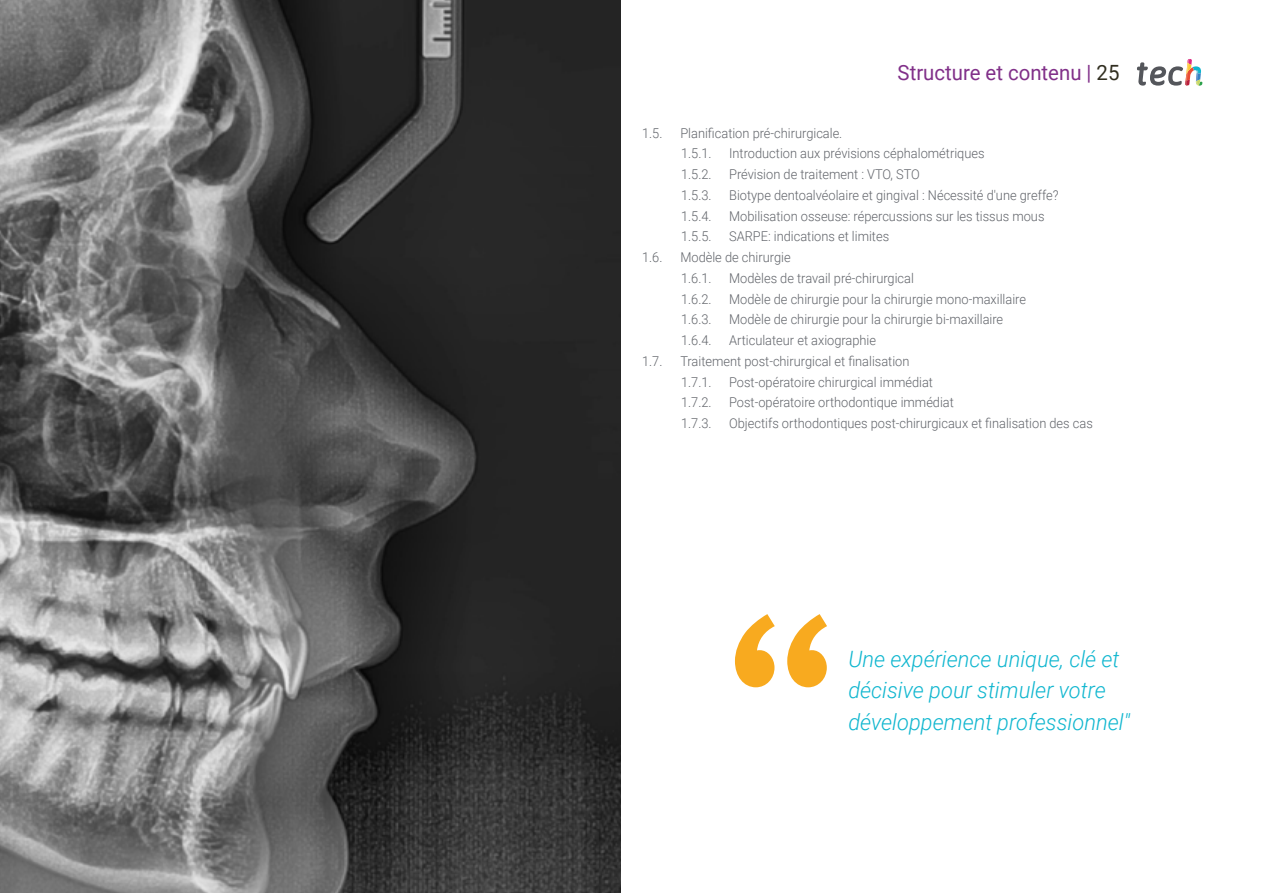
<style>
.page{position:relative;width:1263px;height:893px;background:#fff}
.page>*{position:absolute;margin:0;border:0;box-sizing:border-box;transform-origin:0 0}
.t1{font:italic 300 22.5px/31.5px "Roboto";color:#0fb6cf}
.t2{font:21px "Roboto";color:#813089}
.t3{font:300 13.5px/20.7px "Roboto";color:#61646a;scale:.95 1}
.s1{color:#312e20}
</style>
<div class="page">
<img style="left:0;top:0;width:621px;height:893px">
<svg style="left:735px;top:614px;width:92px;height:73px"></svg>
<svg style="left:1137px;top:59px;width:65px;height:27px"></svg>
<h2 class="t2" style="left:898px;top:57px;width:223px">Structure et contenu | <span class="s1">25</span></h2>
<p class="t3" style="left:642px;top:122px;width:23px">1.5.</p>
<p class="t3" style="left:680px;top:122px;width:172px">Planification pré-chirurgicale.<br>1.5.1.</p>
<p class="t3" style="left:729px;top:143px;width:270px">Introduction aux prévisions céphalométriques</p>
<p class="t3" style="left:681px;top:164px;width:34px">1.5.2.</p>
<p class="t3" style="left:729px;top:164px;width:202px">Prévision de traitement : VTO, STO</p>
<p class="t3" style="left:681px;top:184px;width:34px">1.5.3.</p>
<p class="t3" style="left:729px;top:184px;width:348px">Biotype dentoalvéolaire et gingival : Nécessité d'une greffe?</p>
<p class="t3" style="left:681px;top:205px;width:34px">1.5.4.</p>
<p class="t3" style="left:729px;top:205px;width:333px">Mobilisation osseuse: répercussions sur les tissus mous</p>
<p class="t3" style="left:681px;top:226px;width:34px">1.5.5.</p>
<p class="t3" style="left:729px;top:226px;width:170px">SARPE: indications et limites</p>
<p class="t3" style="left:642px;top:247px;width:23px">1.6.</p>
<p class="t3" style="left:680px;top:247px;width:118px">Modèle de chirurgie<br>1.6.1.</p>
<p class="t3" style="left:729px;top:267px;width:196px">Modèles de travail pré-chirurgical</p>
<p class="t3" style="left:681px;top:288px;width:34px">1.6.2.</p>
<p class="t3" style="left:729px;top:288px;width:314px">Modèle de chirurgie pour la chirurgie mono-maxillaire</p>
<p class="t3" style="left:681px;top:309px;width:34px">1.6.3.</p>
<p class="t3" style="left:729px;top:309px;width:290px">Modèle de chirurgie pour la chirurgie bi-maxillaire</p>
<p class="t3" style="left:681px;top:330px;width:34px">1.6.4.</p>
<p class="t3" style="left:729px;top:330px;width:156px">Articulateur et axiographie</p>
<p class="t3" style="left:642px;top:350px;width:23px">1.7.</p>
<p class="t3" style="left:680px;top:350px;width:243px">Traitement post-chirurgical et finalisation<br>1.7.1.</p>
<p class="t3" style="left:729px;top:371px;width:216px">Post-opératoire chirurgical immédiat</p>
<p class="t3" style="left:681px;top:392px;width:34px">1.7.2.</p>
<p class="t3" style="left:729px;top:392px;width:238px">Post-opératoire orthodontique immédiat</p>
<p class="t3" style="left:681px;top:413px;width:34px">1.7.3.</p>
<p class="t3" style="left:729px;top:413px;width:384px">Objectifs orthodontiques post-chirurgicaux et finalisation des cas</p>
<h1 class="t1" style="left:848px;top:642px;width:283px">Une expérience unique, clé et décisive pour stimuler votre développement professionnel"</h1>
</div>
